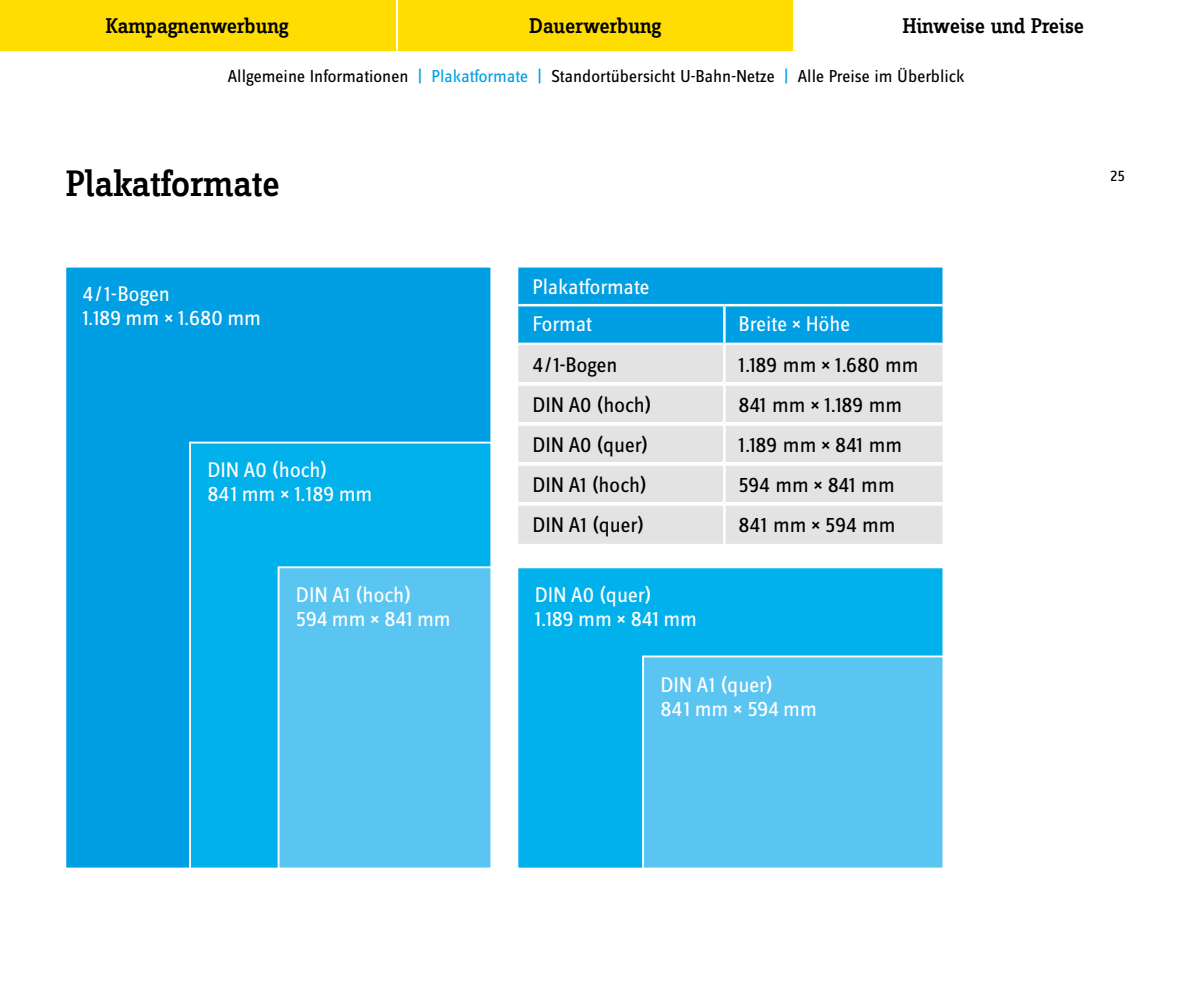
<style>
.page{position:relative;width:1191px;height:982px;background:#fff}
.page>*{position:absolute;margin:0;border:0;box-sizing:border-box;transform-origin:0 0}
.t1{font:500 38px "Zine Slab Dis";letter-spacing:-.005em;color:#000}
.t2{font:22px/24px "Zine Sans Dis OT";color:#fff}
.t3{font:22px "Zine Sans Dis OT";color:#000}
.t4{font:500 22px "Zine Slab Dis";letter-spacing:-.01em;color:#000}
.t5{font:18px "Zine Sans Dis OT";color:#000}
.t6{font:16px "Zine Sans Dis OT";color:#000}
.s1{color:#009fe3}
</style>
<div class="page">
<div style="left:518px;top:268px;width:424px;height:75px;background:#009fe3"></div>
<div style="left:518px;top:345px;width:424px;height:199px;background:#e3e3e3"></div>
<hr style="left:518px;top:382px;width:205px;height:4px;background:#fff">
<hr style="left:725px;top:382px;width:217px;height:4px;background:#fff">
<hr style="left:518px;top:422px;width:205px;height:4px;background:#fff">
<hr style="left:725px;top:422px;width:217px;height:4px;background:#fff">
<hr style="left:518px;top:462px;width:205px;height:4px;background:#fff">
<hr style="left:725px;top:462px;width:217px;height:4px;background:#fff">
<hr style="left:518px;top:502px;width:205px;height:4px;background:#fff">
<hr style="left:725px;top:502px;width:217px;height:4px;background:#fff">
<hr style="left:723px;top:345px;width:2px;height:39px;background:#fff">
<hr style="left:723px;top:384px;width:2px;height:40px;background:#fff">
<hr style="left:723px;top:424px;width:2px;height:40px;background:#fff">
<hr style="left:723px;top:464px;width:2px;height:40px;background:#fff">
<hr style="left:723px;top:504px;width:2px;height:40px;background:#fff">
<hr style="left:518px;top:304px;width:206px;height:2px;background:#fff">
<hr style="left:724px;top:304px;width:218px;height:2px;background:#fff">
<hr style="left:723px;top:306px;width:2px;height:37px;background:#fff">
<div style="left:64px;top:266px;width:428px;height:603px;background:#009fe3;border:2px solid #fff"></div>
<div style="left:189px;top:442px;width:303px;height:427px;background:#00b1eb;border:2px solid #fff"></div>
<div style="left:278px;top:566px;width:214px;height:303px;background:#5bc5f2;border:2px solid #fff"></div>
<div style="left:516px;top:566px;width:428px;height:303px;background:#00b1eb;border:2px solid #fff"></div>
<div style="left:642px;top:655px;width:302px;height:214px;background:#5bc5f2;border:2px solid #fff"></div>
<div style="left:397px;top:0;width:397px;height:51px;background:#fd0"></div>
<div style="left:0;top:0;width:397px;height:51px;background:#fd0"></div>
<hr style="left:396px;top:0;width:2px;height:51px;background:#fff">
<hr style="left:793px;top:0;width:2px;height:51px;background:#fff">
<p class="t4" style="left:106px;top:15px;width:185px">Kampagnenwerbung</p>
<p class="t4" style="left:529px;top:15px;width:133px">Dauerwerbung</p>
<p class="t4" style="left:902px;top:15px;width:183px">Hinweise und Preise</p>
<p class="t5" style="left:228px;top:68px;width:738px">Allgemeine Informationen <span class="s1">| Plakatformate |</span> Standortübersicht U-Bahn-Netze <span class="s1">|</span> Alle Preise im Überblick</p>
<h1 class="t1" style="left:66px;top:164px;width:215px">Plakatformate</h1>
<p class="t2" style="left:83px;top:283px;width:180px">4 / 1-Bogen<br>1.189 mm × 1.680 mm</p>
<p class="t2" style="left:207px;top:459px;width:167px">DIN A0 (hoch)<br>841 mm × 1.189 mm</p>
<p class="t2" style="left:296px;top:583px;width:156px">DIN A1 (hoch)<br>594 mm × 841 mm</p>
<p class="t2" style="left:532px;top:269px;width:118px;line-height:37.6px">Plakatformate<br>Format</p>
<p class="t2" style="left:738px;top:313px;width:113px">Breite × Höhe</p>
<p class="t3" style="left:532px;top:355px;width:86px">4 / 1-Bogen</p>
<p class="t3" style="left:738px;top:355px;width:181px">1.189 mm × 1.680 mm</p>
<p class="t3" style="left:532px;top:395px;width:120px">DIN A0 (hoch)</p>
<p class="t3" style="left:738px;top:395px;width:165px">841 mm × 1.189 mm</p>
<p class="t3" style="left:532px;top:435px;width:117px">DIN A0 (quer)</p>
<p class="t3" style="left:738px;top:435px;width:165px">1.189 mm × 841 mm</p>
<p class="t3" style="left:532px;top:475px;width:115px">DIN A1 (hoch)</p>
<p class="t3" style="left:738px;top:475px;width:158px">594 mm × 841 mm</p>
<p class="t3" style="left:532px;top:515px;width:113px">DIN A1 (quer)</p>
<p class="t3" style="left:738px;top:515px;width:158px">841 mm × 594 mm</p>
<p class="t2" style="left:535px;top:583px;width:164px">DIN A0 (quer)<br>1.189 mm × 841 mm</p>
<p class="t2" style="left:660px;top:674px;width:158px">DIN A1 (quer)<br>841 mm × 594 mm</p>
<p class="t6" style="left:1110px;top:168px;width:16px">25</p>
</div>
